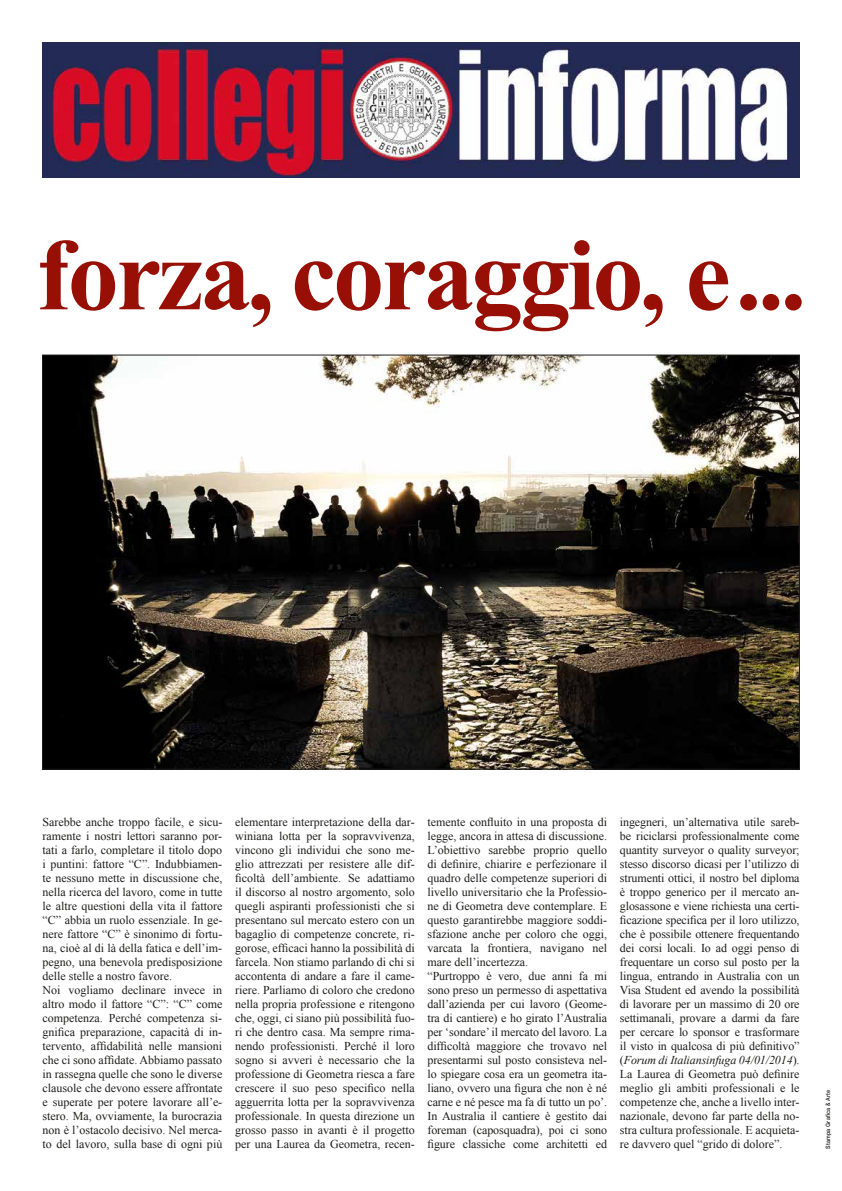
<style>
.page{position:relative;width:842px;height:1191px;background:#fff}
.page>*{position:absolute;margin:0;border:0;box-sizing:border-box;transform-origin:0 0}
.t1{font:700 102px "Times New Roman";letter-spacing:-.03em;color:#981005}
.t2{font:12px/14px "Times New Roman";color:#1d1d1b}
.t3{font:500 6px "Helvetica Neue";letter-spacing:.03em;color:#1d1d1b;scale:.9 1}
.s1{font-style:italic}
</style>
<div class="page">
<img style="left:43px;top:43px;width:756px;height:135px">
<img style="left:44px;top:357px;width:753px;height:410px">
<h1 class="t1" style="left:37px;top:205px;width:771px">forza, coraggio, e ...</h1>
<p class="t2" style="left:43px;top:814px;width:181px">Sarebbe anche troppo facile, e sicu&shy;ramente i nostri lettori saranno por&shy;tati a farlo, completare il titolo dopo i puntini: fattore “C”. Indubbiamen&shy;te nessuno mette in discussione che, nella ricerca del lavoro, come in tutte le altre questioni della vita il fattore “C” abbia un ruolo essenziale. In ge&shy;nere fattore “C” è sinonimo di fortu&shy;na, cioè al di là della fatica e dell’im&shy;pegno, una benevola predisposizione delle stelle a nostro favore.<br>Noi vogliamo declinare invece in altro modo il fattore “C”: “C” come competenza. Perché competenza si&shy;gnifica preparazione, capacità di in&shy;tervento, affidabilità nelle mansioni che ci sono affidate. Abbiamo passato in rassegna quelle che sono le diverse clausole che devono essere affrontate e superate per potere lavorare all’e&shy;stero. Ma, ovviamente, la burocrazia non è l’ostacolo decisivo. Nel merca&shy;to del lavoro, sulla base di ogni più</p>
<p class="t2" style="left:235px;top:814px;width:181px;text-align:justify">elementare interpretazione della dar&shy;winiana lotta per la sopravvivenza, vincono gli individui che sono me&shy;glio attrezzati per resistere alle dif&shy;ficoltà dell’ambiente. Se adattiamo il discorso al nostro argomento, solo quegli aspiranti professionisti che si presentano sul mercato estero con un bagaglio di competenze concrete, ri&shy;gorose, efficaci hanno la possibilità di farcela. Non stiamo parlando di chi si accontenta di andare a fare il came&shy;riere. Parliamo di coloro che credono nella propria professione e ritengono che, oggi, ci siano più possibilità fuo&shy;ri che dentro casa. Ma sempre rima&shy;nendo professionisti. Perché il loro sogno si avveri è necessario che la professione di Geometra riesca a fare crescere il suo peso specifico nella agguerrita lotta per la sopravvivenza professionale. In questa direzione un grosso passo in avanti è il progetto per una Laurea da Geometra, recen-</p>
<p class="t2" style="left:427px;top:814px;width:181px">temente confluito in una proposta di legge, ancora in attesa di discussione.<br>L’obiettivo sarebbe proprio quello di definire, chiarire e perfezionare il quadro delle competenze superiori di livello universitario che la Professio&shy;ne di Geometra deve contemplare. E questo garantirebbe maggiore soddi&shy;sfazione anche per coloro che oggi, varcata la frontiera, navigano nel mare dell’incertezza.<br>“Purtroppo è vero, due anni fa mi sono preso un permesso di aspettativa dall’azienda per cui lavoro (Geome&shy;tra di cantiere) e ho girato l’Australia per ‘sondare’ il mercato del lavoro. La difficoltà maggiore che trovavo nel presentarmi sul posto consisteva nel&shy;lo spiegare cosa era un geometra ita&shy;liano, ovvero una figura che non è né carne e né pesce ma fa di tutto un po’.<br>In Australia il cantiere è gestito dai foreman (caposquadra), poi ci sono figure classiche come architetti ed</p>
<p class="t2" style="left:620px;top:814px;width:181px;text-align:justify">ingegneri, un’alternativa utile sareb&shy;be riciclarsi professionalmente come quantity surveyor o quality surveyor; stesso discorso dicasi per l’utilizzo di strumenti ottici, il nostro bel diploma è troppo generico per il mercato an&shy;glosassone e viene richiesta una certi&shy;ficazione specifica per il loro utilizzo, che è possibile ottenere frequentando dei corsi locali. Io ad oggi penso di frequentare un corso sul posto per la lingua, entrando in Australia con un Visa Student ed avendo la possibilità di lavorare per un massimo di 20 ore settimanali, provare a darmi da fare per cercare lo sponsor e trasformare il visto in qualcosa di più definitivo” (<span class="s1">Forum di Italiansinfuga 04/01/2014</span>).<br>La Laurea di Geometra può definire meglio gli ambiti professionali e le competenze che, anche a livello inter&shy;nazionale, devono far parte della no&shy;stra cultura professionale. E acquieta&shy;re davvero quel “grido di dolore”.</p>
<p class="t3" style="left:824px;top:1148px;width:67px;rotate:-90deg">Stampa Grafica &amp; Arte</p>
</div>
